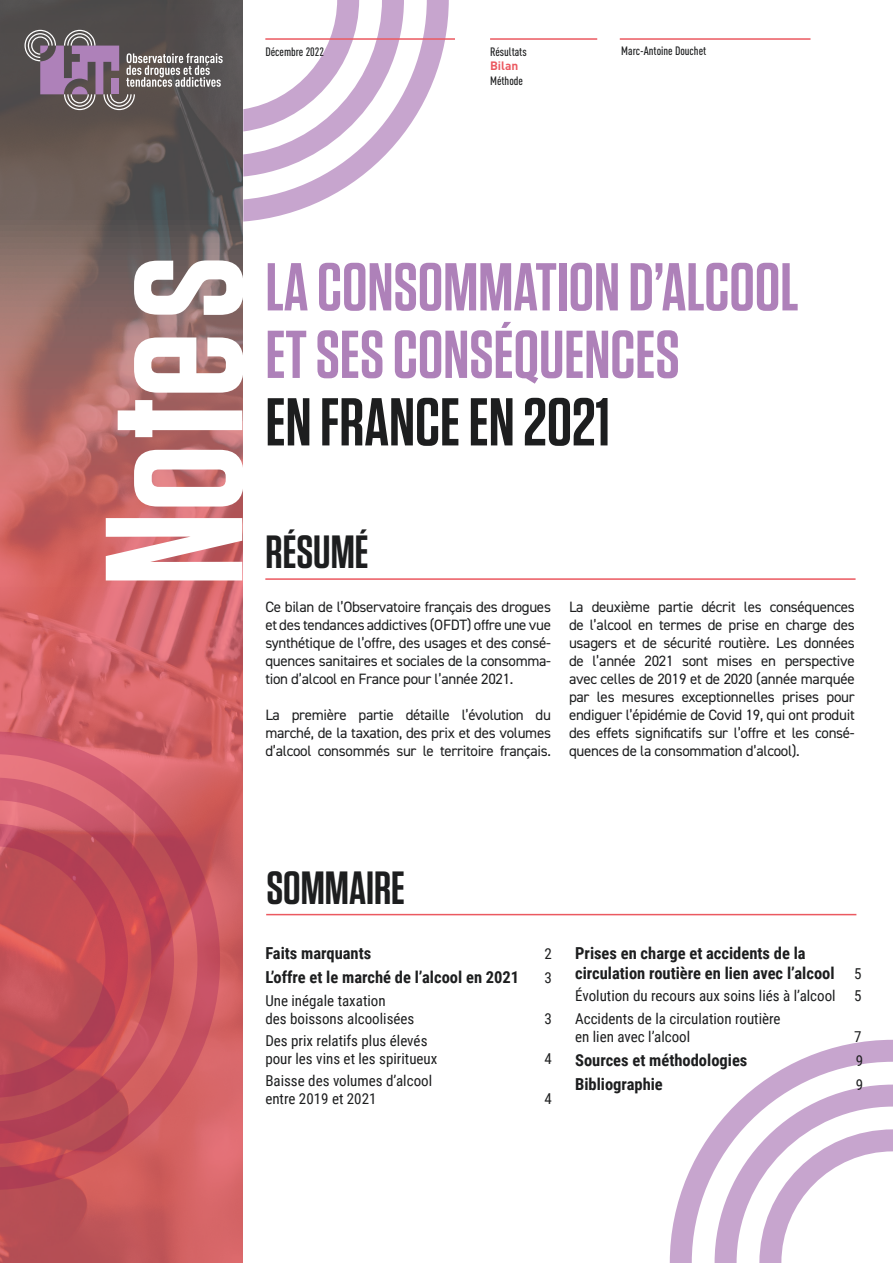
<style>
.page{position:relative;width:893px;height:1263px;background:#fff}
.page>*{position:absolute;margin:0;border:0;box-sizing:border-box;transform-origin:0 0}
.t1{font:600 195px "Tungsten";letter-spacing:.01em;color:#fff}
.t2{font:600 67.5px/67.5px "Tungsten";color:#ae81b9}
.t3{font:600 67.5px "Tungsten";color:#1d1e1f}
.t4{font:600 46.5px "Tungsten";color:#1d1e1f}
.t5{font:700 16.5px/19.8px "Roboto Condensed";color:#1d1e1f}
.t6{font:15px/18px "DIN2014";letter-spacing:-.02em;color:#1d1e1f;text-align:justify}
.t7{font:15px/18px "Roboto Condensed";color:#1d1e1f}
.t8{font:500 condensed 12px "DIN Pro";color:#1d1e1f}
.t9{font:700 12px "DIN Pro";color:#eb5960}
.s1{font-weight:400;font-size:15px}
</style>
<div class="page">
<svg style="left:243px;top:0;width:206px;height:222px"></svg>
<svg style="left:243px;top:0;width:161px;height:177px"></svg>
<hr style="left:265px;top:578px;width:590px;height:2px;background:#eb5960">
<hr style="left:266px;top:914px;width:590px;height:1px;background:#eb5960">
<hr style="left:265px;top:38px;width:190px;height:2px;background:#eb5960">
<hr style="left:490px;top:38px;width:107px;height:2px;background:#eb5960">
<hr style="left:620px;top:38px;width:190px;height:2px;background:#eb5960">
<svg style="left:0;top:0;width:242px;height:1263px;background:#a76262"></svg>
<svg style="left:24px;top:30px;width:199px;height:80px;background:#756971"></svg>
<svg style="left:670px;top:1040px;width:223px;height:223px"></svg>
<svg style="left:715px;top:1084px;width:178px;height:179px"></svg>
<svg style="left:0;top:731px;width:220px;height:459px;background:#ce5b62"></svg>
<svg style="left:0;top:777px;width:174px;height:367px;background:#c24f5a"></svg>
<p class="t8" style="left:265px;top:43px;width:60px">Décembre 2022</p>
<p class="t8" style="left:490px;top:43px;width:38px">Résultats</p>
<p class="t8" style="left:621px;top:42px;width:87px">Marc-Antoine Douchet</p>
<p class="t9" style="left:490px;top:58px;width:30px">Bilan</p>
<p class="t8" style="left:490px;top:71px;width:34px">Méthode</p>
<h1 class="t1" style="left:72px;top:587px;width:333px;rotate:-90deg">Notes</h1>
<h2 class="t2" style="left:266px;top:255px;width:535px">LA CONSOMMATION D’ALCOOL<br>ET SES CONSÉQUENCES</h2>
<h2 class="t3" style="left:266px;top:386px;width:346px">EN FRANCE EN 2021</h2>
<h3 class="t4" style="left:266px;top:527px;width:105px">RÉSUMÉ</h3>
<p class="t6" style="left:265px;top:598px;width:287px">Ce bilan de l’Observatoire français des drogues et des tendances addictives (OFDT) offre une vue synthétique de l’offre, des usages et des consé&shy;quences sanitaires et sociales de la consomma&shy;tion d’alcool en France pour l’année 2021.</p>
<p class="t6" style="left:265px;top:706px;width:287px">La première partie détaille l’évolution du marché, de la taxation, des prix et des volumes d’alcool consommés sur le territoire français.</p>
<p class="t6" style="left:569px;top:598px;width:287px">La deuxième partie décrit les conséquences de l’alcool en termes de prise en charge des usagers et de sécurité routière. Les données de l’année 2021 sont mises en perspective avec celles de 2019 et de 2020 (année marquée par les mesures exceptionnelles prises pour endiguer l’épidémie de Covid 19, qui ont produit des effets significatifs sur l’offre et les consé&shy;quences de la consommation d’alcool).</p>
<h3 class="t4" style="left:266px;top:863px;width:140px">SOMMAIRE</h3>
<p class="t5" style="left:265px;top:943px;width:107px">Faits marquants</p>
<p class="t7" style="left:544px;top:944px;width:9px">2</p>
<p class="t5" style="left:265px;top:967px;width:255px">L’offre et le marché de l’alcool en 2021</p>
<p class="t7" style="left:544px;top:968px;width:9px">3</p>
<p class="t7" style="left:265px;top:991px;width:151px">Une inégale taxation<br>des boissons alcoolisées</p>
<p class="t7" style="left:544px;top:1009px;width:9px">3</p>
<p class="t7" style="left:265px;top:1031px;width:174px">Des prix relatifs plus élevés pour les vins et les spiritueux</p>
<p class="t7" style="left:265px;top:1071px;width:168px">Baisse des volumes d’alcool entre 2019 et 2021</p>
<p class="t7" style="left:544px;top:1049px;width:9px">4</p>
<p class="t7" style="left:544px;top:1089px;width:9px">4</p>
<p class="t5" style="left:575px;top:943px;width:288px">Prises en charge et accidents de la circulation routière en lien avec l’alcool <span class="s1">5</span></p>
<p class="t7" style="left:575px;top:984px;width:288px;line-height:22.2px">Évolution du recours aux soins liés à l’alcool 5<br>Accidents de la circulation routière</p>
<p class="t7" style="left:575px;top:1027px;width:117px">en lien avec l’alcool</p>
<p class="t7" style="left:854px;top:1027px;width:9px">7</p>
<p class="t5" style="left:575px;top:1049px;width:174px">Sources et méthodologies</p>
<p class="t7" style="left:856px;top:1051px;width:9px">9</p>
<p class="t5" style="left:575px;top:1073px;width:89px">Bibliographie</p>
<p class="t7" style="left:856px;top:1075px;width:9px">9</p>
</div>
